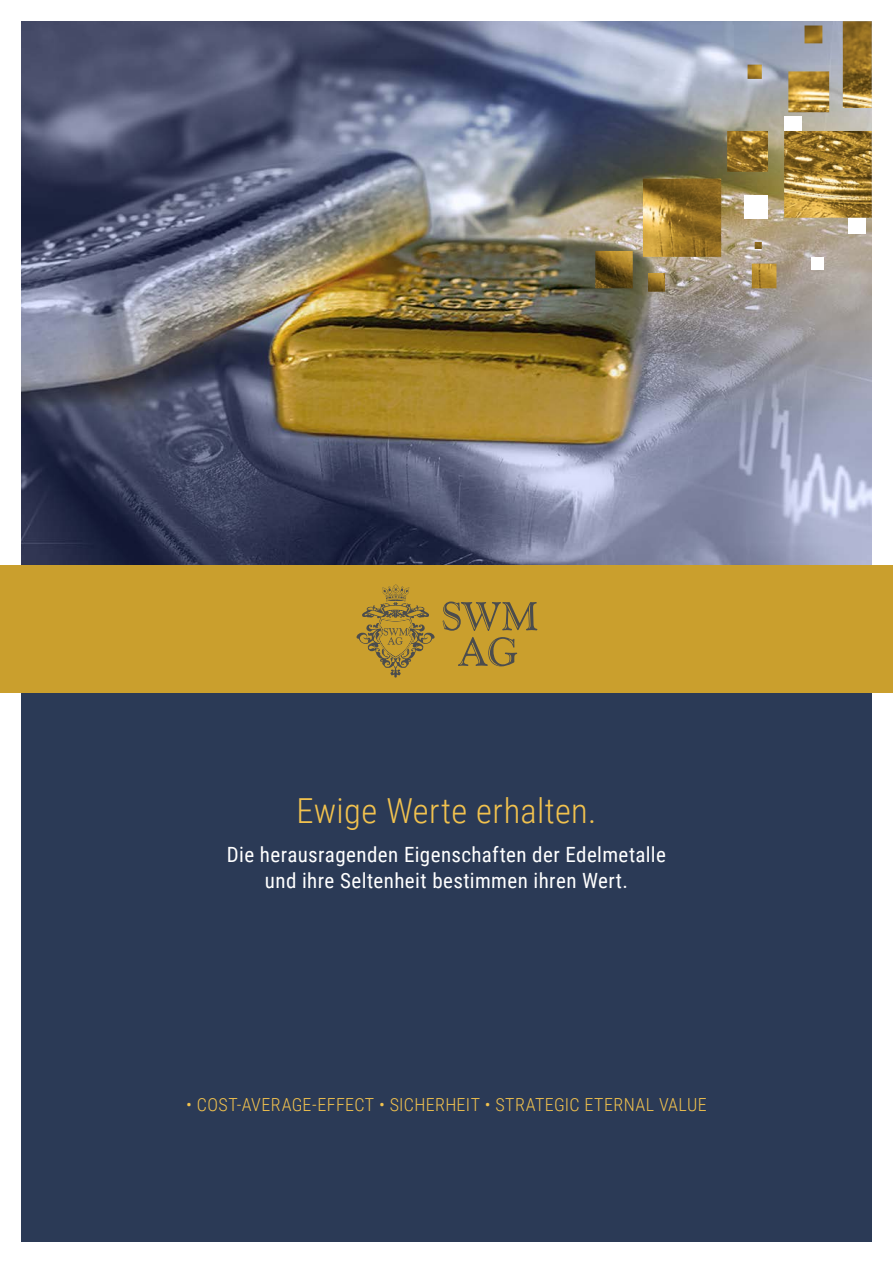
<style>
.page{position:relative;width:893px;height:1263px;background:#fff}
.page>*{position:absolute;margin:0;border:0;box-sizing:border-box;transform-origin:0 0}
.t1{font:300 34.5px "Roboto Condensed";letter-spacing:.01em;color:#f2c24e}
.t2{font:21px/25.5px "Roboto Condensed";letter-spacing:.02em;color:#fff;text-align:center}
.t3{font:300 18px "Roboto Condensed";letter-spacing:.02em;color:#f2c24e}
</style>
<div class="page">
<div style="left:21px;top:685px;width:851px;height:557px;background:#2b3a56"></div>
<img style="left:21px;top:21px;width:851px;height:544px">
<div style="left:0;top:565px;width:893px;height:127px;background:#ca9f2d"></div>
<img style="left:595px;top:21px;width:277px;height:271px">
<svg style="left:458px;top:637px;width:59px;height:29px"></svg>
<svg style="left:443px;top:601px;width:94px;height:30px"></svg>
<svg style="left:357px;top:584px;width:78px;height:93px"></svg>
<h1 class="t1" style="left:296px;top:787px;width:301px">Ewige Werte erhalten.</h1>
<p class="t2" style="left:227px;top:841px;width:440px">Die herausragenden Eigenschaften der Edelmetalle und ihre Seltenheit bestimmen ihren Wert.</p>
<p class="t3" style="left:186px;top:1092px;width:522px">• COST-AVERAGE-EFFECT • SICHERHEIT • STRATEGIC ETERNAL VALUE</p>
</div>
